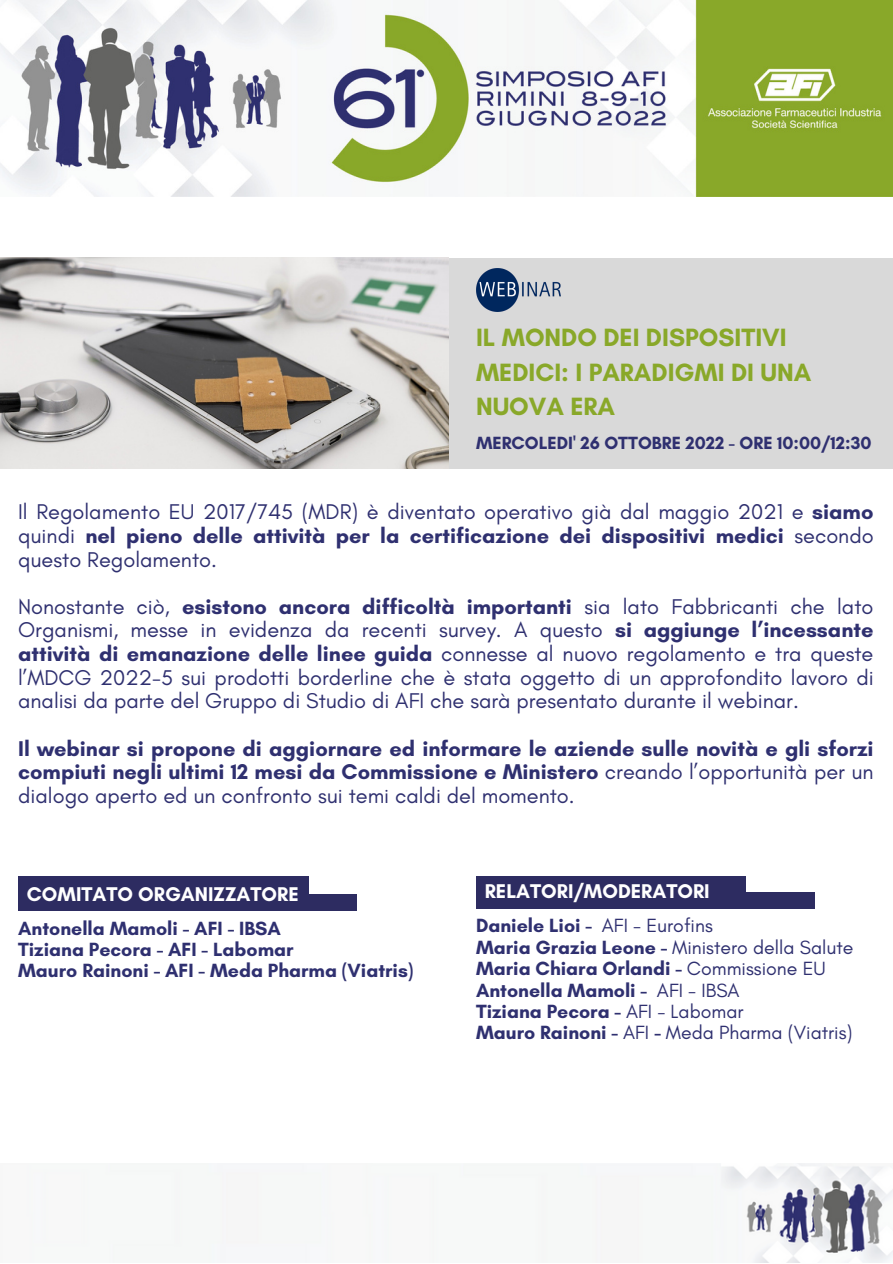
<style>
.page{position:relative;width:893px;height:1264px;background:#fff}
.page>*{position:absolute;margin:0;border:0;box-sizing:border-box;transform-origin:0 0}
.t1{font:700 25.5px/34.8px "Glacial Indifference";color:#89a829}
.t2{font:21.75px/23.5px "Glacial Indifference";color:#2f3070;text-align:justify}
.t3{font:700 21.75px/23.5px "Glacial Indifference";color:#2f3070;text-align:justify}
.t4{font:700 20.25px "Glacial Indifference";color:#fff}
.t5{font:700 19.5px/21.3px "Glacial Indifference";color:#2f3070}
.t6{font:700 18px "Glacial Indifference";color:#2f3070}
.s1{font-weight:700}
.s2{font-weight:400}
</style>
<div class="page">
<img style="left:0;top:0;width:892px;height:197px">
<img style="left:209px;top:1163px;width:683px;height:99px">
<div style="left:448px;top:258px;width:444px;height:210px;background:#d9d9d9"></div>
<img style="left:476px;top:268px;width:84px;height:43px">
<div style="left:18px;top:876px;width:290px;height:29px;background:#2d2c61"></div>
<div style="left:18px;top:894px;width:338px;height:17px;background:#2d2c61"></div>
<div style="left:476px;top:876px;width:269px;height:28px;background:#2d2c61"></div>
<div style="left:476px;top:892px;width:338px;height:17px;background:#2d2c61"></div>
<img style="left:0;top:258px;width:448px;height:210px">
<p class="t1" style="left:476px;top:319px;width:337px">IL MONDO DEI DISPOSITIVI<br>MEDICI: I PARADIGMI DI UNA<br>NUOVA ERA</p>
<p class="t6" style="left:476px;top:432px;width:397px">MERCOLEDI' 26 OTTOBRE 2022 - ORE 10:00/12:30</p>
<p class="t2" style="left:18px;top:500px;width:857px">Il Regolamento EU 2017/745 (MDR) è diventato operativo già dal maggio 2021 e <span class="s1">siamo </span>quindi <span class="s1">nel pieno delle attività per la certificazione dei dispositivi medici</span> secondo questo Regolamento.</p>
<p class="t2" style="left:18px;top:594px;width:857px">Nonostante ciò, <span class="s1">esistono ancora difficoltà importanti</span> sia lato Fabbricanti che lato Organismi, messe in evidenza da recenti survey. A questo <span class="s1">si aggiunge l’incessante attività di emanazione delle linee guida</span> connesse al nuovo regolamento e tra queste l’MDCG 2022-5 sui prodotti borderline che è stata oggetto di un approfondito lavoro di analisi da parte del Gruppo di Studio di AFI che sarà presentato durante il webinar.</p>
<p class="t3" style="left:18px;top:736px;width:857px">Il webinar si propone di aggiornare ed informare le aziende sulle novità e gli sforzi compiuti negli ultimi 12 mesi da Commissione e Ministero <span class="s2">creando l’opportunità per un dialogo aperto ed un confronto sui temi caldi del momento.</span></p>
<p class="t4" style="left:484px;top:879px;width:226px">RELATORI/MODERATORI</p>
<p class="t4" style="left:27px;top:881px;width:273px">COMITATO ORGANIZZATORE</p>
<p class="t5" style="left:18px;top:917px;width:397px">Antonella Mamoli - AFI - IBSA<br>Tiziana Pecora - AFI - Labomar<br>Mauro Rainoni - AFI - Meda Pharma (Viatris)</p>
<p class="t5" style="left:476px;top:915px;width:379px">Daniele Lioi - <span class="s2">AFI - Eurofins<br></span>Maria Grazia Leone - <span class="s2">Ministero della Salute </span>Maria Chiara Orlandi - <span class="s2">Commissione EU </span>Antonella Mamoli - <span class="s2">AFI - IBSA<br></span>Tiziana Pecora - <span class="s2">AFI - Labomar<br></span>Mauro Rainoni - <span class="s2">AFI</span> - <span class="s2">Meda Pharma (Viatris)</span></p>
</div>
